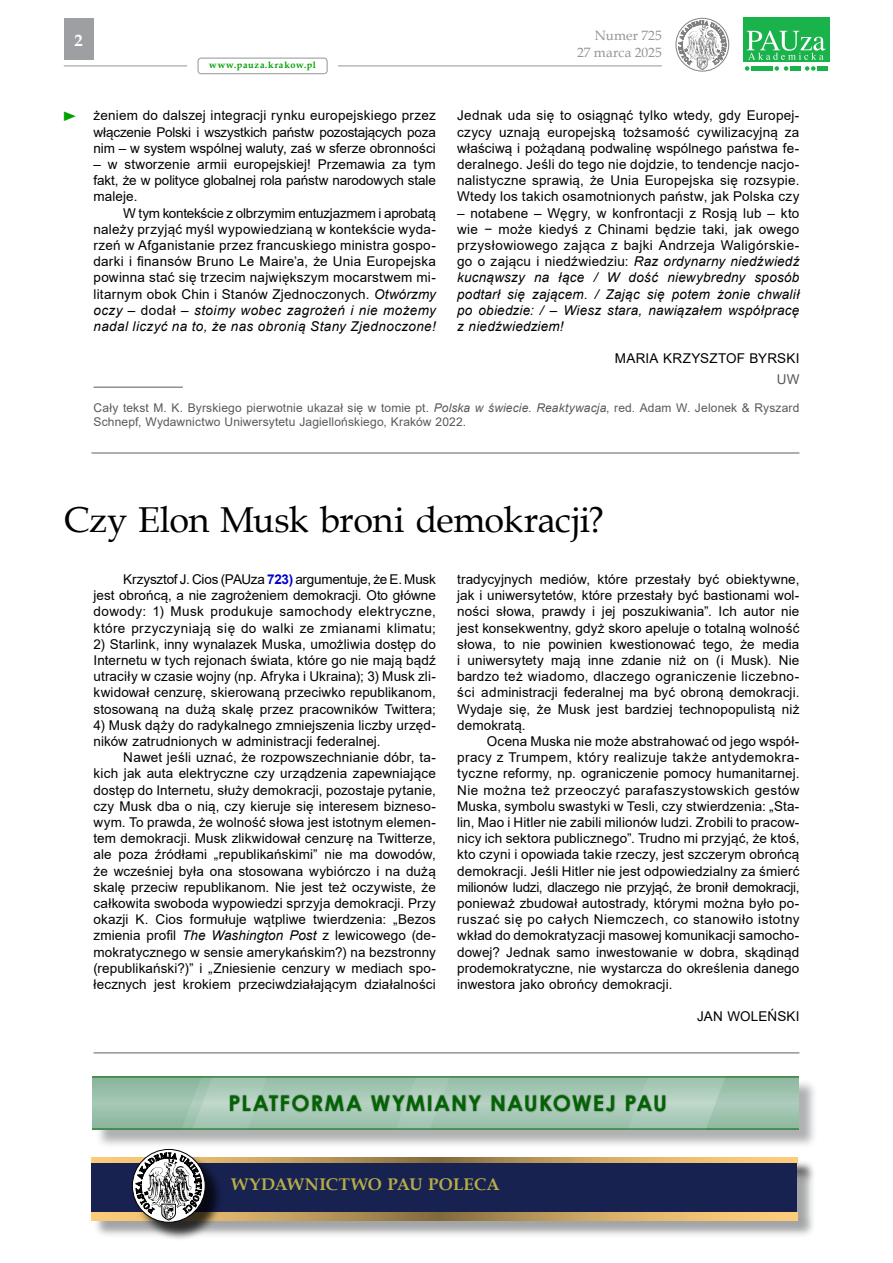
<style>
.page{position:relative;width:893px;height:1263px;background:#fff}
.page>*{position:absolute;margin:0;border:0;box-sizing:border-box;transform-origin:0 0}
.t1{font:36px "Book Antiqua";letter-spacing:-.015em;color:#000}
.t2{font:700 21.6px "Century Gothic";letter-spacing:.055em;color:#006400}
.t3{font:700 16.8px "Book Antiqua";letter-spacing:.02em;color:#b7ad48}
.t4{font:700 16.5px "Book Antiqua";color:#fff}
.t5{font:13.5px/16.2px "Arial";letter-spacing:.01em;color:#000;text-align:justify}
.t6{font:italic 13.5px/16.2px "Arial";letter-spacing:.015em;color:#000;text-align:justify}
.t7{font:13.5px/16.2px "Book Antiqua";letter-spacing:.01em;color:#939598;text-align:right}
.t8{font:13.5px "Arial";color:#58595b}
.t9{font:13.5px "Times New Roman";color:#00a000;scale:1.22 1}
.t10{font:12px/14.4px "Arial";letter-spacing:.015em;color:#58595b}
.t11{font:700 9.15px "Book Antiqua";letter-spacing:.075em;color:#00a000}
.s1{font-style:normal}
.s2{font-style:italic}
.s3{font-weight:700;color:#0000c8}
</style>
<div class="page">
<svg style="left:745px;top:66px;width:4px;height:5px"></svg>
<svg style="left:774px;top:66px;width:14px;height:5px"></svg>
<svg style="left:805px;top:66px;width:10px;height:5px"></svg>
<div style="left:751px;top:66px;width:10px;height:5px;background:#19b24b"></div>
<div style="left:763px;top:66px;width:10px;height:5px;background:#19b24b"></div>
<div style="left:790px;top:66px;width:10px;height:5px;background:#19b24b"></div>
<div style="left:817px;top:66px;width:10px;height:5px;background:#19b24b"></div>
<div style="left:743px;top:18px;width:86px;height:44px;background:#19b24b"></div>
<svg style="left:747px;top:30px;width:78px;height:30px"></svg>
<div style="left:676px;top:18px;width:53px;height:53px;border:1px solid #000;border-radius:50%"></div>
<svg style="left:678px;top:17px;width:48px;height:53px"></svg>
<div style="left:198px;top:58px;width:129px;height:16px;border:1px solid #939598;border-radius:3px"></div>
<hr style="left:338px;top:66px;width:324px;height:1px;background:#939598">
<hr style="left:64px;top:66px;width:123px;height:1px;background:#939598">
<div style="left:64px;top:18px;width:30px;height:42px;background:#9d9fa2"></div>
<div style="left:95px;top:1079px;width:723px;height:70px;background:#95979a;opacity:.75"></div>
<img style="left:93px;top:1078px;width:706px;height:50px">
<div style="left:229px;top:1094px;width:438px;height:19px;background:#000;opacity:.5"></div>
<hr style="left:93px;top:1076px;width:706px;height:2px;background:#006400">
<hr style="left:93px;top:1128px;width:706px;height:2px;background:#006400">
<hr style="left:94px;top:1052px;width:705px;height:1px;background:#939598">
<hr style="left:91px;top:452px;width:708px;height:2px;background:#939598">
<hr style="left:94px;top:387px;width:89px;height:1px;background:#58595b">
<svg style="left:91px;top:1157px;width:706px;height:6px;background:#c8a361"></svg>
<div style="left:91px;top:1163px;width:706px;height:53px;background:#182250"></div>
<div style="left:94px;top:1215px;width:722px;height:24px;background:#86888a;opacity:.75"></div>
<svg style="left:91px;top:1213px;width:706px;height:7px;background:#c8a361"></svg>
<div style="left:135px;top:1152px;width:89px;height:89px;background:#000;opacity:.75"></div>
<svg style="left:136px;top:1148px;width:66px;height:72px;background:#9f9e9b"></svg>
<p class="t4" style="left:75px;top:30px;width:10px">2</p>
<p class="t11" style="left:209px;top:59px;width:108px">www.pauza.krakow.pl</p>
<p class="t7" style="left:577px;top:27px;width:86px">Numer 725<br>27 marca 2025</p>
<p class="t9" style="left:62px;top:107px;width:15px">►</p>
<p class="t5" style="left:457px;top:107px;width:344px">Jednak uda się to osiągnąć tylko wtedy, gdy Europej&shy;czycy uznają europejską tożsamość cywilizacyjną za właściwą i pożądaną podwalinę wspólnego państwa fe&shy;deralnego. Jeśli do tego nie dojdzie, to tendencje nacjo&shy;nalistyczne sprawią, że Unia Europejska się rozsypie.<br>Wtedy los takich osamotnionych państw, jak Polska czy</p>
<p class="t6" style="left:457px;top:205px;width:344px"><span class="s1">– notabene</span> – <span class="s1">Węgry, w konfrontacji z Rosją lub – kto wie − może kiedyś z Chinami będzie taki, jak owego przysłowiowego zająca z bajki Andrzeja Waligórskie&shy;go o zającu i niedźwiedziu:</span> Raz ordynarny niedźwiedź kucnąwszy na łące / W dość niewybredny sposób podtarł się zającem. / Zając się potem żonie chwalił po obiedzie: / – Wiesz stara, nawiązałem współpracę z niedźwiedziem!</p>
<p class="t5" style="left:615px;top:350px;width:186px">MARIA KRZYSZTOF BYRSKI</p>
<p class="t8" style="left:777px;top:370px;width:24px">UW</p>
<p class="t10" style="left:94px;top:400px;width:707px">Cały tekst M. K. Byrskiego pierwotnie ukazał się w tomie pt. <span class="s2">Polska w świecie. Reaktywacja</span>, red. Adam W. Jelonek &amp; Ryszard<br>Schnepf, Wydawnictwo Uniwersytetu Jagiellońskiego, Kraków 2022.</p>
<p class="t5" style="left:94px;top:107px;width:344px">żeniem do dalszej integracji rynku europejskiego przez włączenie Polski i wszystkich państw pozostających poza nim – w system wspólnej waluty, zaś w sferze obronności</p>
<p class="t5" style="left:94px;top:156px;width:344px">– w stworzenie armii europejskiej! Przemawia za tym fakt, że w polityce globalnej rola państw narodowych stale maleje.</p>
<p class="t5" style="left:94px;top:205px;width:344px;text-indent:30px">W tym kontekście z olbrzymim entuzjazmem i aprobatą należy przyjąć myśl wypowiedzianą w kontekście wyda&shy;rzeń w Afganistanie przez francuskiego ministra gospo&shy;darki i finansów Bruno Le Maire’a, że Unia Europejska powinna stać się trzecim największym mocarstwem mi&shy;litarnym obok Chin i Stanów Zjednoczonych. <span class="s2">Otwórzmy oczy –</span> dodał <span class="s2">– stoimy wobec zagrożeń i nie możemy nadal liczyć na to, że nas obronią Stany Zjednoczone!</span></p>
<h1 class="t1" style="left:64px;top:495px;width:542px">Czy Elon Musk broni demokracji?</h1>
<p class="t5" style="left:94px;top:571px;width:344px;text-indent:30px">Krzysztof J. Cios (PAUza <span class="s3">723)</span> argumentuje, że E. Musk jest obrońcą, a nie zagrożeniem demokracji. Oto główne dowody: 1) Musk produkuje samochody elektryczne, które przyczyniają się do walki ze zmianami klimatu;</p>
<p class="t5" style="left:94px;top:636px;width:344px">2) Starlink, inny wynalazek Muska, umożliwia dostęp do Internetu w tych rejonach świata, które go nie mają bądź utraciły w czasie wojny (np. Afryka i Ukraina); 3) Musk zli&shy;kwidował cenzurę, skierowaną przeciwko republikanom, stosowaną na dużą skalę przez pracowników Twittera;</p>
<p class="t5" style="left:94px;top:717px;width:344px">4) Musk dąży do radykalnego zmniejszenia liczby urzęd&shy;ników zatrudnionych w administracji federalnej.</p>
<p class="t5" style="left:94px;top:749px;width:344px;text-indent:30px">Nawet jeśli uznać, że rozpowszechnianie dóbr, ta&shy;kich jak auta elektryczne czy urządzenia zapewniające dostęp do Internetu, służy demokracji, pozostaje pytanie, czy Musk dba o nią, czy kieruje się interesem bizneso&shy;wym. To prawda, że wolność słowa jest istotnym elemen&shy;tem demokracji. Musk zlikwidował cenzurę na Twitterze, ale poza źródłami „republikańskimi” nie ma dowodów, że wcześniej była ona stosowana wybiórczo i na dużą skalę przeciw republikanom. Nie jest też oczywiste, że całkowita swoboda wypowiedzi sprzyja demokracji. Przy okazji K. Cios formułuje wątpliwe twierdzenia: „Bezos zmienia profil <span class="s2">The Washington Post</span> z lewicowego (de&shy;mokratycznego w sensie amerykańskim?) na bezstronny (republikański?)” i „Zniesienie cenzury w mediach spo&shy;łecznych jest krokiem przeciwdziałającym działalności</p>
<p class="t5" style="left:457px;top:571px;width:344px">tradycyjnych mediów, które przestały być obiektywne, jak i uniwersytetów, które przestały być bastionami wol&shy;ności słowa, prawdy i jej poszukiwania”. Ich autor nie jest konsekwentny, gdyż skoro apeluje o totalną wolność słowa, to nie powinien kwestionować tego, że media i uniwersytety mają inne zdanie niż on (i Musk). Nie bardzo też wiadomo, dlaczego ograniczenie liczebno&shy;ści administracji federalnej ma być obroną demokracji.<br>Wydaje się, że Musk jest bardziej technopopulistą niż demokratą.</p>
<p class="t5" style="left:457px;top:733px;width:344px;text-indent:30px">Ocena Muska nie może abstrahować od jego współ&shy;pracy z Trumpem, który realizuje także antydemokra&shy;tyczne reformy, np. ograniczenie pomocy humanitarnej.<br>Nie można też przeoczyć parafaszystowskich gestów Muska, symbolu swastyki w Tesli, czy stwierdzenia: „Sta&shy;lin, Mao i Hitler nie zabili milionów ludzi. Zrobili to pracow&shy;nicy ich sektora publicznego”. Trudno mi przyjąć, że ktoś, kto czyni i opowiada takie rzeczy, jest szczerym obrońcą demokracji. Jeśli Hitler nie jest odpowiedzialny za śmierć milionów ludzi, dlaczego nie przyjąć, że bronił demokracji, ponieważ zbudował autostrady, którymi można było po&shy;ruszać się po całych Niemczech, co stanowiło istotny wkład do demokratyzacji masowej komunikacji samocho&shy;dowej? Jednak samo inwestowanie w dobra, skądinąd prodemokratyczne, nie wystarcza do określenia danego inwestora jako obrońcy demokracji.</p>
<p class="t5" style="left:697px;top:1008px;width:104px">JAN WOLEŃSKI</p>
<h2 class="t2" style="left:229px;top:1087px;width:440px">PLATFORMA WYMIANY NAUKOWEJ PAU</h2>
<p class="t3" style="left:231px;top:1173px;width:270px">WYDAWNICTWO PAU POLECA</p>
</div>
